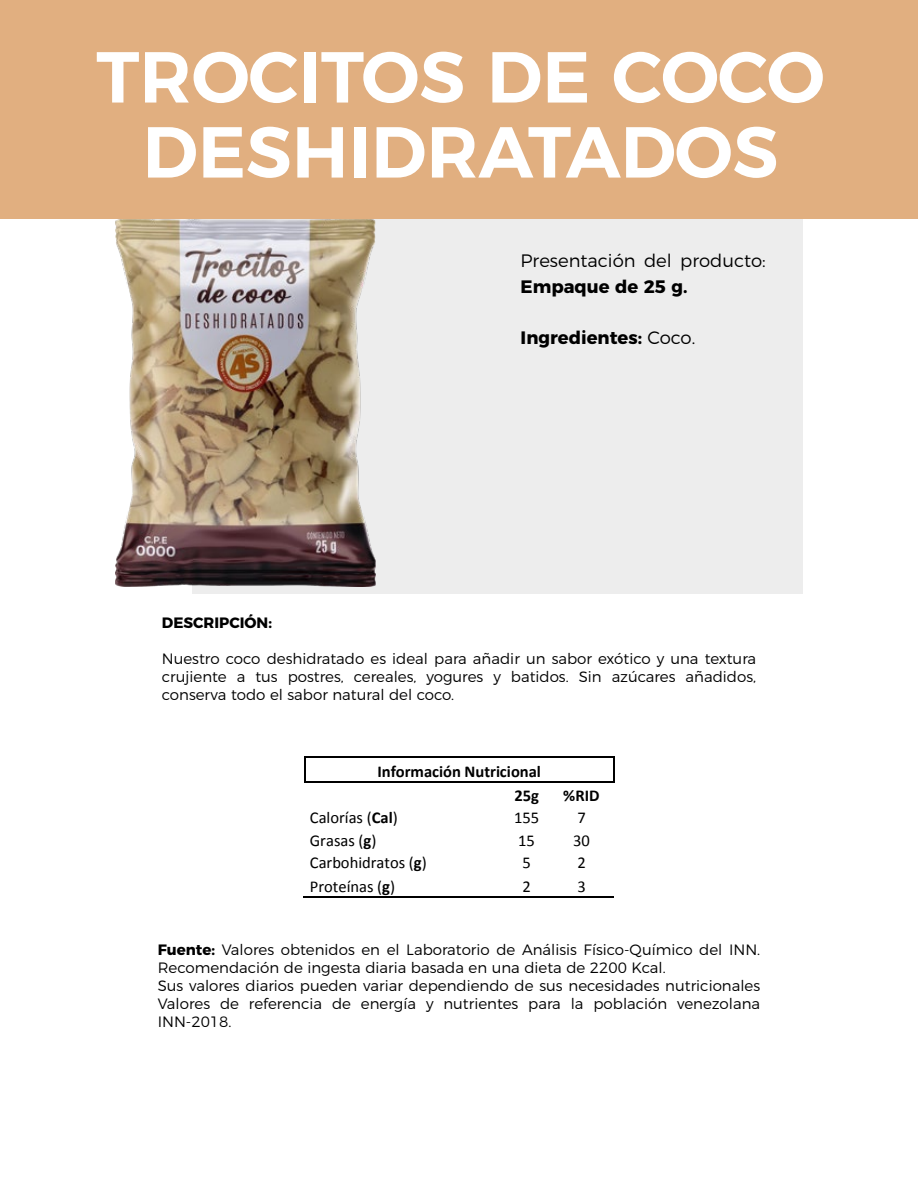
<style>
.page{position:relative;width:918px;height:1188px;background:#fff}
.page>*{position:absolute;margin:0;border:0;box-sizing:border-box;transform-origin:0 0}
.t1{font:600 72px/75px "Montserrat";color:#fff;text-align:center}
.t2{font:700 18px "Montserrat";color:#000}
.t3{font:300 18px "Montserrat";color:#000}
.t4{font:16.5px "Calibri";color:#000}
.t5{font:700 16.5px/24.2px "Calibri";color:#000;text-align:right}
.t6{font:300 15px/18px "Montserrat";color:#000;text-align:justify}
.t7{font:700 15px "Montserrat";color:#000}
.s1{font-weight:300}
.s2{font-weight:700}
</style>
<div class="page">
<div style="left:192px;top:179px;width:611px;height:415px;background:#ededed"></div>
<img style="left:115px;top:219px;width:260px;height:368px">
<div style="left:0;top:0;width:918px;height:219px;background:#e1af80"></div>
<hr style="left:305px;top:756px;width:308px;height:2px;background:#000">
<svg style="left:304px;top:756px;width:3px;height:27px"></svg>
<hr style="left:307px;top:781px;width:197px;height:2px;background:#000">
<hr style="left:505px;top:781px;width:44px;height:2px;background:#000">
<hr style="left:551px;top:781px;width:62px;height:2px;background:#000">
<svg style="left:613px;top:756px;width:1px;height:27px"></svg>
<hr style="left:304px;top:897px;width:200px;height:1px;background:#000">
<hr style="left:504px;top:897px;width:45px;height:1px;background:#000">
<hr style="left:550px;top:897px;width:64px;height:1px;background:#000">
<h1 class="t1" style="left:96px;top:34px;width:730px">TROCITOS DE COCO<br>DESHIDRATADOS</h1>
<p class="t3" style="left:521px;top:247px;width:247px">Presentación del producto:</p>
<p class="t2" style="left:521px;top:271px;width:168px">Empaque de 25 g.</p>
<p class="t2" style="left:521px;top:322px;width:176px">Ingredientes: <span class="s1">Coco.</span></p>
<p class="t7" style="left:162px;top:610px;width:112px">DESCRIPCIÓN:</p>
<p class="t6" style="left:162px;top:648px;width:596px">Nuestro coco deshidratado es ideal para añadir un sabor exótico y una textura crujiente a tus postres, cereales, yogures y batidos. Sin azúcares añadidos, conserva todo el sabor natural del coco.</p>
<p class="t5" style="left:377px;top:759px;width:165px">Información Nutricional<br>25g</p>
<p class="t5" style="left:563px;top:783px;width:38px">%RID</p>
<p class="t4" style="left:310px;top:808px;width:89px">Calorías (<span class="s2">Cal</span>)</p>
<p class="t4" style="left:514px;top:808px;width:27px">155</p>
<p class="t4" style="left:577px;top:808px;width:10px">7</p>
<p class="t4" style="left:310px;top:830px;width:68px">Grasas (<span class="s2">g</span>)</p>
<p class="t4" style="left:518px;top:830px;width:18px">15</p>
<p class="t4" style="left:573px;top:830px;width:18px">30</p>
<p class="t4" style="left:310px;top:853px;width:118px">Carbohidratos (<span class="s2">g</span>)</p>
<p class="t4" style="left:522px;top:853px;width:10px">5</p>
<p class="t4" style="left:577px;top:853px;width:10px">2</p>
<p class="t4" style="left:310px;top:876px;width:87px">Proteínas (<span class="s2">g</span>)</p>
<p class="t4" style="left:522px;top:876px;width:10px">2</p>
<p class="t4" style="left:577px;top:876px;width:10px">3</p>
<p class="t6" style="left:158px;top:940px;width:604px;text-align:left"><span class="s2">Fuente:</span> Valores obtenidos en el Laboratorio de Análisis Físico-Químico del INN.<br>Recomendación de ingesta diaria basada en una dieta de 2200 Kcal.<br>Sus valores diarios pueden variar dependiendo de sus necesidades nutricionales Valores de referencia de energía y nutrientes para la población venezolana INN-2018.</p>
</div>
